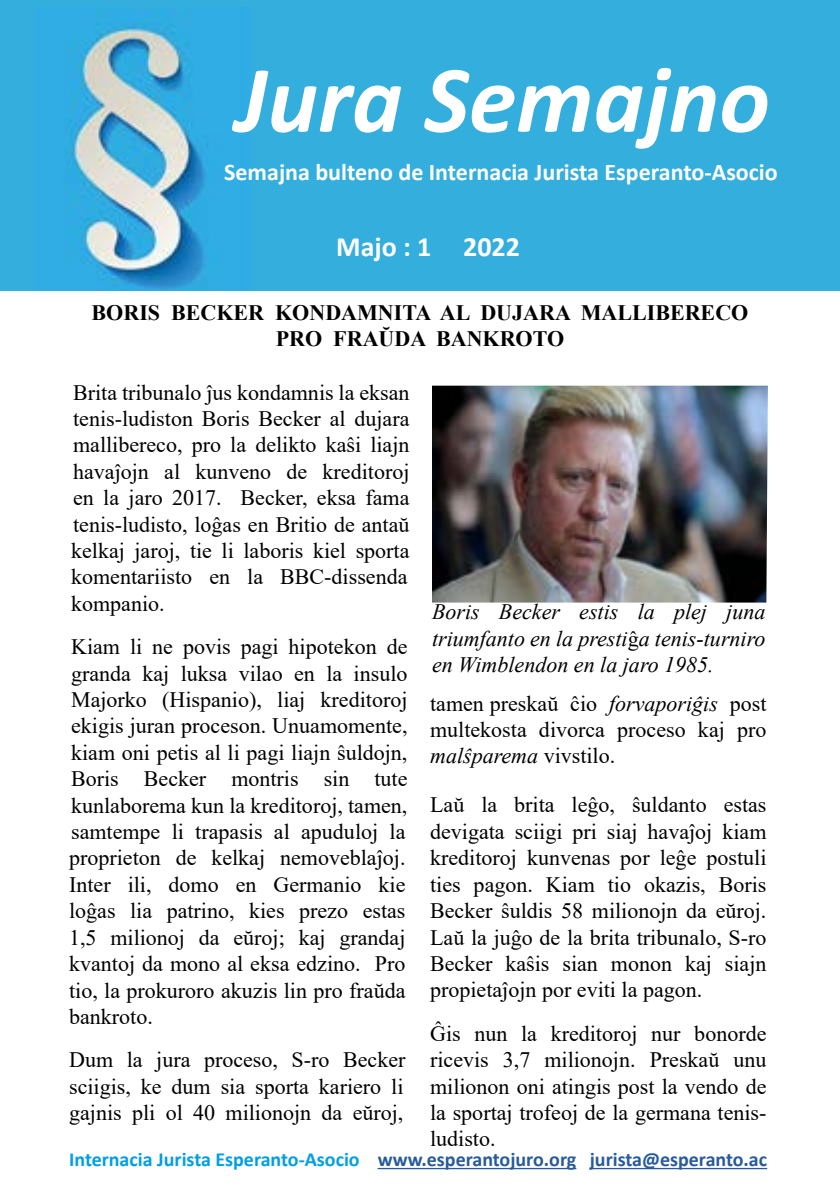
<style>
.page{position:relative;width:840px;height:1191px;background:#fff}
.page>*{position:absolute;margin:0;border:0;box-sizing:border-box;transform-origin:0 0}
.t1{font:italic 700 96px "Calibri";color:#fff}
.t2{font:700 28px "Calibri";color:#fff}
.t3{font:700 24px "Calibri";color:#fff}
.t4{font:22px/26.4px "Times New Roman";color:#000;text-align:justify}
.t5{font:italic 22px/26.4px "Times New Roman";color:#000;text-align:justify}
.t6{font:700 22px/26.4px "Times New Roman";color:#000;text-align:center}
.t7{font:700 20px "Calibri";color:#275b9b}
.s1{font-style:normal}
.s2{font-style:italic}
.s3{color:#009fe3}
</style>
<div class="page">
<div style="left:0;top:0;width:839px;height:291px;background:#33aedd"></div>
<img style="left:65px;top:7px;width:140px;height:283px">
<hr style="left:377px;top:1167px;width:199px;height:2px;background:#275b9b">
<hr style="left:589px;top:1167px;width:177px;height:2px;background:#275b9b">
<img style="left:432px;top:386px;width:335px;height:216px">
<h1 class="t1" style="left:235px;top:32px;width:535px">Jura Semajno</h1>
<p class="t3" style="left:224px;top:155px;width:554px">Semajna bulteno de Internacia Jurista Esperanto-Asocio</p>
<p class="t2" style="left:336px;top:227px;width:185px">Majo : 1 2022</p>
<p class="t6" style="left:92px;top:298px;width:658px">BORIS BECKER KONDAMNITA AL DUJARA MALLIBERECO<br>PRO FRAŬDA BANKROTO</p>
<p class="t4" style="left:71px;top:378px;width:340px">Brita tribunalo ĵus kondamnis la eksan tenis-ludiston Boris Becker al dujara mallibereco, pro la delikto kaŝi liajn havaĵojn al kunveno de kreditoroj en la jaro 2017. Becker, eksa fama tenis-ludisto, loĝas en Britio de antaŭ kelkaj jaroj, tie li laboris kiel sporta komentariisto en la BBC-dissenda kompanio.</p>
<p class="t4" style="left:69px;top:633px;width:340px">Kiam li ne povis pagi hipotekon de granda kaj luksa vilao en la insulo Majorko (Hispanio), liaj kreditoroj ekigis juran proceson. Unuamomente, kiam oni petis al li pagi liajn ŝuldojn, Boris Becker montris sin tute kunlaborema kun la kreditoroj, tamen, samtempe li trapasis al apuduloj la proprieton de kelkaj nemoveblaĵoj.<br>Inter ili, domo en Germanio kie loĝas lia patrino, kies prezo estas 1,5 milionoj da eŭroj; kaj grandaj kvantoj da mono al eksa edzino. Pro tio, la prokuroro akuzis lin pro fraŭda bankroto.</p>
<p class="t4" style="left:69px;top:1046px;width:338px">Dum la jura proceso, S-ro Becker sciigis, ke dum sia sporta kariero li gajnis pli ol 40 milionojn da eŭroj,</p>
<p class="t5" style="left:432px;top:598px;width:335px">Boris Becker estis la plej juna triumfanto en la presti<span class="s1">ĝ</span>a tenis-turniro en Wimblendon en la jaro 1985.</p>
<p class="t4" style="left:430px;top:689px;width:338px">tamen preskaŭ ĉio <span class="s2">forvaporiĝis</span> post multekosta divorca proceso kaj pro <span class="s2">malŝparema</span> vivstilo.</p>
<p class="t4" style="left:430px;top:791px;width:338px">Laŭ la brita leĝo, ŝuldanto estas devigata sciigi pri siaj havaĵoj kiam kreditoroj kunvenas por leĝe postuli ties pagon. Kiam tio okazis, Boris Becker ŝuldis 58 milionojn da eŭroj.<br>Laŭ la juĝo de la brita tribunalo, S-ro Becker kaŝis sian monon kaj siajn propietaĵojn por eviti la pagon.</p>
<p class="t4" style="left:430px;top:1019px;width:338px">Ĝis nun la kreditoroj nur bonorde ricevis 3,7 milionojn. Preskaŭ unu milionon oni atingis post la vendo de la sportaj trofeoj de la germana tenis&shy;ludisto.</p>
<p class="t7" style="left:69px;top:1145px;width:699px"><span class="s3">Internacia Jurista Esperanto-Asocio</span> www.esperantojuro.org jurista@esperanto.ac</p>
</div>
